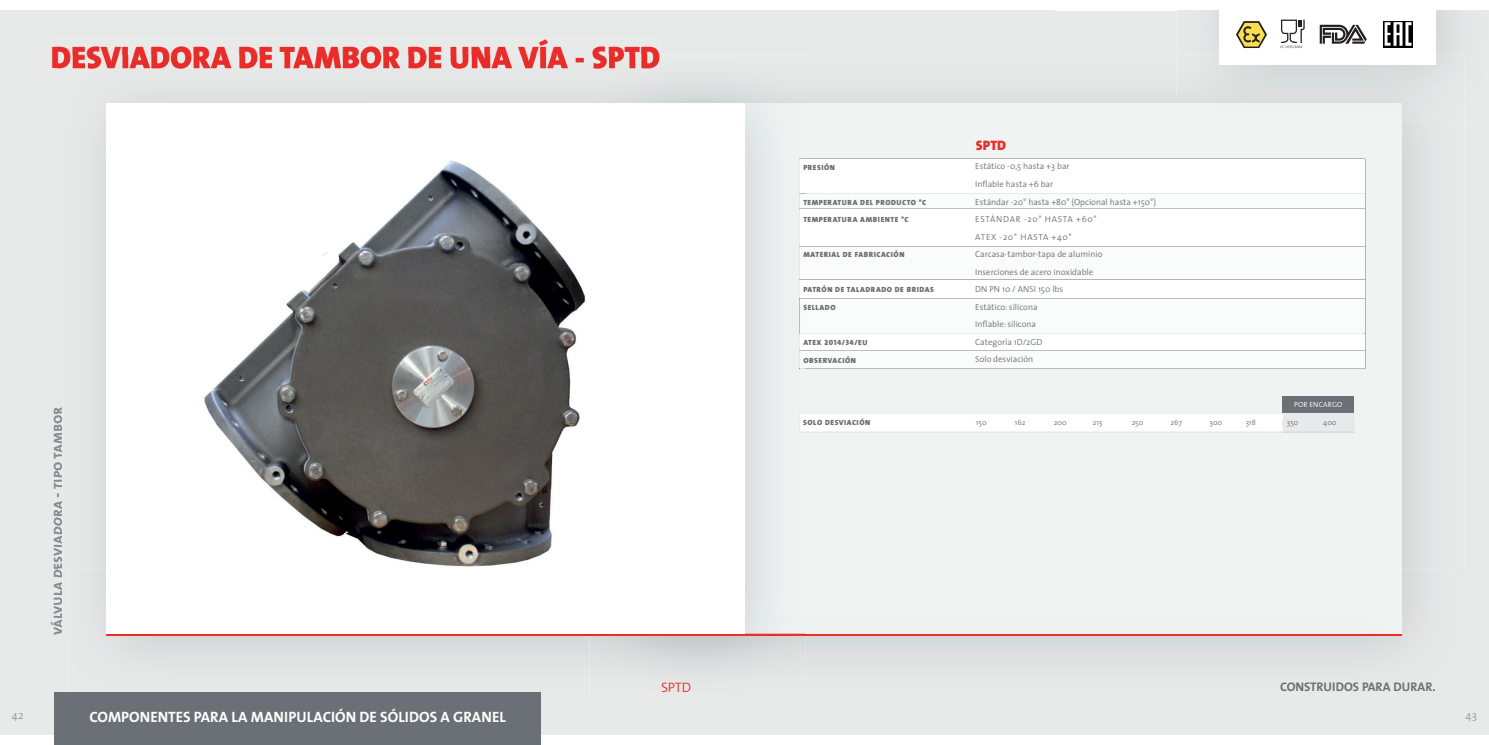
<style>
.page{position:relative;width:1489px;height:745px;background:#fff}
.page>*{position:absolute;margin:0;border:0;box-sizing:border-box;transform-origin:0 0}
.t1{font:31.25px "The Sans Black Caps";color:#ea2d2b}
.t2{font:15px "The Sans Bold Caps";color:#fff}
.t3{font:15px "The Sans Bold Caps";color:#87898c}
.t4{font:300 13.75px "The Sans";color:#ea2f29}
.t5{font:13.75px "The Sans Black Caps";color:#ea2f29}
.t6{font:12.5px "The Sans Bold Caps";color:#6a7076}
.t7{font:300 11.25px "The Sans";color:#87898c}
.t8{font:300 8.75px/17.5px "The Sans";color:#6a7076}
.t9{font:7.5px "The Sans Black Caps";letter-spacing:.075em;color:#6a7076}
.t10{font:300 7.5px "The Sans";color:#6a7076}
.t11{font:300 7.5px "The Sans";letter-spacing:.015em;color:#fff}
</style>
<div class="page">
<div style="left:0;top:10px;width:1488px;height:724px;background:#e8eaea"></div>
<div style="left:52px;top:39px;width:607px;height:30px;background:#e8eaea"></div>
<div style="left:659px;top:55px;width:517px;height:42px;background:#e6e7e7"></div>
<div style="left:805px;top:97px;width:371px;height:6px;background:#dddede"></div>
<img style="left:1401px;top:120px;width:63px;height:449px">
<img style="left:1372px;top:569px;width:92px;height:128px">
<img style="left:589px;top:55px;width:70px;height:1px">
<div style="left:638px;top:103px;width:763px;height:532px;background:#eff4f3"></div>
<div style="left:1282px;top:395px;width:71px;height:35px;background:#6a7076"></div>
<div style="left:51px;top:407px;width:8px;height:228px;background:#e8eaea"></div>
<div style="left:541px;top:696px;width:917px;height:22px;background:#e8eaea"></div>
<img style="left:763px;top:635px;width:609px;height:62px">
<img style="left:589px;top:696px;width:174px;height:1px">
<div style="left:59px;top:69px;width:309px;height:537px;background:#e4e6e6"></div>
<div style="left:368px;top:69px;width:221px;height:34px;background:#e3e4e5"></div>
<img style="left:59px;top:606px;width:10px;height:85px">
<img style="left:59px;top:56px;width:530px;height:13px">
<img style="left:589px;top:56px;width:216px;height:47px">
<img style="left:744px;top:103px;width:61px;height:466px">
<img style="left:59px;top:407px;width:3px;height:228px">
<img style="left:69px;top:569px;width:736px;height:127px">
<div style="left:106px;top:103px;width:638px;height:532px;background:#fff"></div>
<hr style="left:106px;top:633px;width:1295px;height:2px;background:#ea2f29">
<div style="left:805px;top:246px;width:559px;height:33px;background:#fafbfb"></div>
<img style="left:800px;top:247px;width:5px;height:32px">
<img style="left:204px;top:160px;width:382px;height:407px">
<div style="left:1465px;top:712px;width:10px;height:8px;background:#e8eaea"></div>
<div style="left:12px;top:712px;width:11px;height:8px;background:#e8eaea"></div>
<svg style="left:799px;top:412px;width:555px;height:20px"></svg>
<img style="left:1176px;top:10px;width:312px;height:110px">
<img style="left:1176px;top:55px;width:288px;height:65px">
<img style="left:1176px;top:103px;width:225px;height:17px">
<div style="left:1219px;top:0;width:216px;height:64px;background:#fff"></div>
<svg style="left:1280px;top:20px;width:24px;height:29px"></svg>
<svg style="left:1236px;top:21px;width:30px;height:27px"></svg>
<svg style="left:1319px;top:25px;width:47px;height:19px"></svg>
<img style="left:1383px;top:21px;width:29px;height:27px">
<img style="left:799px;top:247px;width:1px;height:32px">
<div style="left:799px;top:158px;width:565px;height:89px;background:#fff"></div>
<div style="left:798px;top:279px;width:567px;height:90px;background:#fafbfb"></div>
<hr style="left:1364px;top:159px;width:1px;height:209px;background:#b1b5b7">
<div style="left:54px;top:691px;width:487px;height:53px;background:#6a7076"></div>
<h1 class="t1" style="left:51px;top:31px;width:611px">DESVIADORA DE TAMBOR DE UNA VÍA - SPTD</h1>
<h2 class="t3" style="left:44px;top:635px;width:230px;rotate:-90deg">válvula desviadora - tipo tambor</h2>
<h3 class="t4" style="left:661px;top:675px;width:32px">SPTD</h3>
<p class="t9" style="left:803px;top:161px;width:33px">PRESIÓN</p>
<p class="t9" style="left:803px;top:196px;width:124px">TEMPERATURA DEL PRODUCTO °C</p>
<p class="t9" style="left:803px;top:213px;width:107px">TEMPERATURA AMBIENTE °C</p>
<p class="t9" style="left:803px;top:248px;width:103px">MATERIAL DE FABRICACIÓN</p>
<p class="t9" style="left:803px;top:283px;width:132px">PATRÓN DE TALADRADO DE BRIDAS</p>
<p class="t9" style="left:803px;top:301px;width:34px">SELLADO</p>
<p class="t9" style="left:803px;top:336px;width:65px">ATEX 2014/34/EU</p>
<p class="t9" style="left:803px;top:353px;width:54px">OBSERVACIÓN</p>
<h3 class="t5" style="left:975px;top:133px;width:32px">SPTD</h3>
<p class="t8" style="left:975px;top:157px;width:182px">Estático -0,5 hasta +3 bar<br>Inflable hasta +6 bar<br>Estándar -20° hasta +80° (Opcional hasta +150°)<br>ESTÁNDAR -20° HASTA +60°<br>ATEX -20° HASTA +40°<br>Carcasa-tambor-tapa de aluminio<br>Inserciones de acero inoxidable<br>DN PN 10 / ANSI 150 lbs<br>Estático: silicona<br>Inflable: silicona<br>Categoría 1D/2GD<br>Solo desviación</p>
<p class="t11" style="left:1294px;top:398px;width:50px">POR ENCARGO</p>
<p class="t9" style="left:803px;top:416px;width:69px">SOLO DESVIACIÓN</p>
<p class="t10" style="left:975px;top:416px;width:12px">150</p>
<p class="t10" style="left:1014px;top:416px;width:12px">162</p>
<p class="t10" style="left:1053px;top:416px;width:14px">200</p>
<p class="t10" style="left:1092px;top:416px;width:11px">213</p>
<p class="t10" style="left:1131px;top:416px;width:13px">250</p>
<p class="t10" style="left:1170px;top:416px;width:13px">267</p>
<p class="t10" style="left:1209px;top:416px;width:14px">300</p>
<p class="t10" style="left:1245px;top:416px;width:12px">318</p>
<p class="t10" style="left:1286px;top:416px;width:13px">350</p>
<p class="t10" style="left:1323px;top:416px;width:15px">400</p>
<h3 class="t6" style="left:1279px;top:676px;width:157px">CONSTRUIDOS PARA DURAR.</h3>
<h2 class="t2" style="left:89px;top:704px;width:418px">COMPONENTES PARA LA MANIPULACIÓN DE SÓLIDOS A GRANEL</h2>
<p class="t7" style="left:12px;top:705px;width:13px">42</p>
<p class="t7" style="left:1465px;top:705px;width:13px">43</p>
</div>
